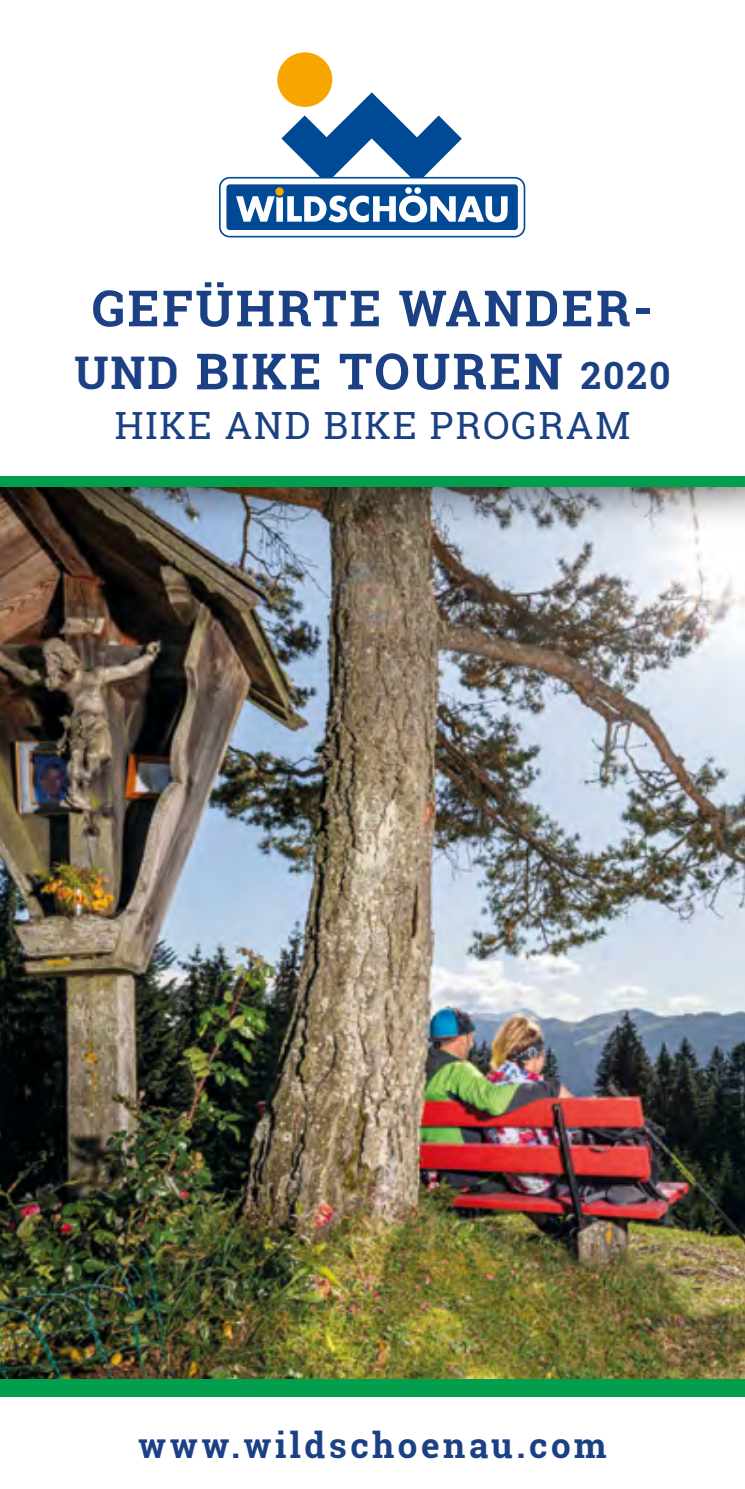
<style>
.page{position:relative;width:745px;height:1489px;background:#fff}
.page>*{position:absolute;margin:0;border:0;box-sizing:border-box;transform-origin:0 0}
.t1{font:700 50px/63px "Roboto Slab";letter-spacing:.05em;color:#1b4184;text-align:center}
.t2{font:37.5px "Roboto Slab";letter-spacing:.05em;color:#1b4184}
.t3{font:700 35px "Roboto Slab";letter-spacing:.1em;color:#1b4184}
.s1{font-size:45px}
.s2{font-size:37.5px}
</style>
<div class="page">
<img style="left:0;top:533px;width:744px;height:845px">
<div style="left:0;top:1378px;width:744px;height:18px;background:#009e4d"></div>
<div style="left:0;top:0;width:744px;height:533px;background:#000;opacity:.5"></div>
<div style="left:0;top:0;width:744px;height:480px;background:#fff"></div>
<svg style="left:219px;top:92px;width:306px;height:145px"></svg>
<div style="left:277px;top:52px;width:55px;height:55px;background:#f7a600;border-radius:50%"></div>
<div style="left:0;top:476px;width:744px;height:10px;background:#009e4d"></div>
<p class="t1" style="left:74px;top:276px;width:597px">GEFÜHRTE WANDER-<br><span class="s1">UND</span> BIKE TOUREN <span class="s2">2020</span></p>
<p class="t2" style="left:115px;top:400px;width:516px">HIKE AND BIKE PROGRAM</p>
<p class="t3" style="left:138px;top:1420px;width:469px">www.wildschoenau.com</p>
</div>
